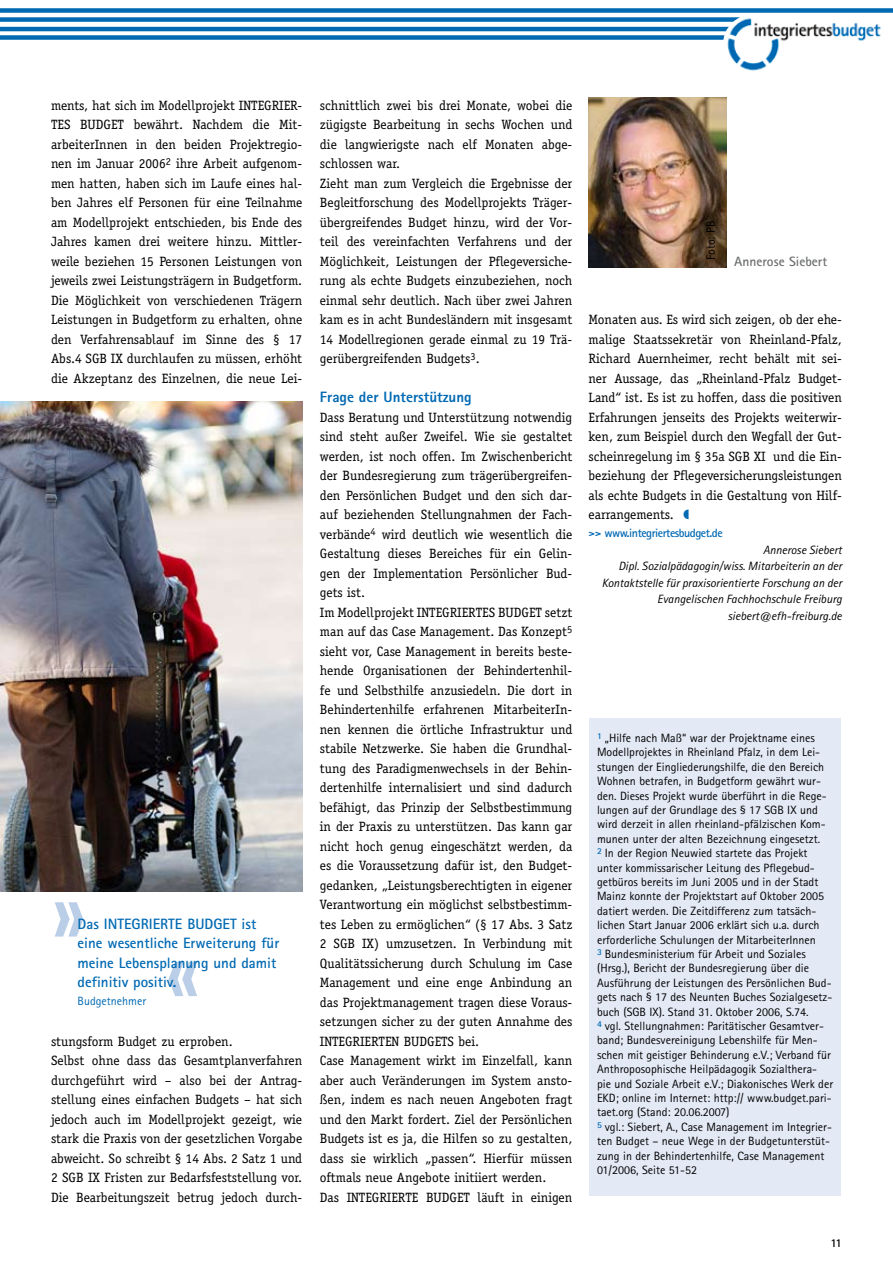
<style>
.page{position:relative;width:893px;height:1263px;background:#fff}
.page>*{position:absolute;margin:0;border:0;box-sizing:border-box;transform-origin:0 0}
.t1{font:700 90px "Rotis Sans Serif";color:#bbcee8}
.t2{font:700 15px/19.5px "Rotis Sans Serif";color:#0069b3}
.t3{font:800 15px "Rotis Sans Serif";color:#0069b3}
.t4{font:13.5px/19.5px "Officina Serif";color:#000}
.t5{font:700 13.5px "Rotis Sans Serif";color:#6e7071}
.t6{font:12px/14.4px "Rotis Sans Serif";color:#000}
.t7{font:italic 12px/16.5px "Rotis Sans Serif";color:#000;text-align:right}
.t8{font:700 12px "Rotis Sans Serif";letter-spacing:-.04em;color:#0069b3}
.t9{font:12px "Rotis Sans Serif";color:#0069b3}
.t10{font:700 12px "Rotis Sans Serif";color:#000}
.s1{font-family:"Officina Serif"}
</style>
<div class="page">
<div style="left:589px;top:719px;width:252px;height:477px;background:#e3e9f5"></div>
<div style="left:0;top:8px;width:893px;height:5px;background:#0069b3"></div>
<div style="left:0;top:17px;width:893px;height:5px;background:#0069b3"></div>
<hr style="left:0;top:27px;width:893px;height:4px;background:#0069b3">
<div style="left:0;top:35px;width:893px;height:5px;background:#0069b3"></div>
<div style="left:723px;top:14px;width:61px;height:60px;background:#fff;border-radius:50%"></div>
<div style="left:745px;top:17px;width:148px;height:51px;background:#fff"></div>
<img style="left:726px;top:17px;width:155px;height:54px">
<img style="left:0;top:401px;width:302px;height:490px">
<img style="left:588px;top:98px;width:139px;height:170px">
<p class="t4" style="left:51px;top:95px;width:253px;text-align:justify">ments, hat sich im Modellprojekt INTEGRIER-TES BUDGET bewährt. Nachdem die Mit&shy;arbeiterInnen in den beiden Projektregio&shy;nen im Januar 2006<sup>2</sup> ihre Arbeit aufgenom&shy;men hatten, haben sich im Laufe eines hal&shy;ben Jahres elf Personen für eine Teilnahme am Modellprojekt entschieden, bis Ende des Jahres kamen drei weitere hinzu. Mittler&shy;weile beziehen 15 Personen Leistungen von jeweils zwei Leistungsträgern in Budgetform.<br>Die Möglichkeit von verschiedenen Trägern Leistungen in Budgetform zu erhalten, ohne den Verfahrensablauf im Sinne des § 17<br>Abs.4 SGB IX durchlaufen zu müssen, erhöht die Akzeptanz des Einzelnen, die neue Lei-</p>
<h1 class="t1" style="left:51px;top:854px;width:37px">»</h1>
<p class="t2" style="left:78px;top:913px;width:203px">Das INTEGRIERTE BUDGET ist eine wesentliche Erweiterung für meine Lebensplanung und damit definitiv positiv.</p>
<p class="t9" style="left:78px;top:994px;width:70px">Budgetnehmer</p>
<h1 class="t1" style="left:201px;top:1044px;width:37px;rotate:-180deg">»</h1>
<p class="t4" style="left:51px;top:1031px;width:253px">stungsform Budget zu erproben.<br>Selbst ohne dass das Gesamtplanverfahren durchgeführt wird – also bei der Antrag&shy;stellung eines einfachen Budgets – hat sich jedoch auch im Modellprojekt gezeigt, wie stark die Praxis von der gesetzlichen Vorgabe abweicht. So schreibt § 14 Abs. 2 Satz 1 und 2 SGB IX Fristen zur Bedarfsfeststellung vor.<br>Die Bearbeitungszeit betrug jedoch durch-</p>
<p class="t4" style="left:320px;top:95px;width:254px">schnittlich zwei bis drei Monate, wobei die zügigste Bearbeitung in sechs Wochen und die langwierigste nach elf Monaten abge&shy;schlossen war.<br>Zieht man zum Vergleich die Ergebnisse der Begleitforschung des Modellprojekts Träger&shy;übergreifendes Budget hinzu, wird der Vor&shy;teil des vereinfachten Verfahrens und der Möglichkeit, Leistungen der Pflegeversiche&shy;rung als echte Budgets einzubeziehen, noch einmal sehr deutlich. Nach über zwei Jahren kam es in acht Bundesländern mit insgesamt 14 Modellregionen gerade einmal zu 19 Trä&shy;gerübergreifenden Budgets<sup>3</sup>.</p>
<p class="t3" style="left:320px;top:387px;width:153px">Frage der Unterstützung</p>
<p class="t4" style="left:320px;top:407px;width:254px">Dass Beratung und Unterstützung notwendig sind steht außer Zweifel. Wie sie gestaltet werden, ist noch offen. Im Zwischenbericht der Bundesregierung zum trägerübergreifen&shy;den Persönlichen Budget und den sich dar&shy;auf beziehenden Stellungnahmen der Fach&shy;verbände<sup>4</sup> wird deutlich wie wesentlich die Gestaltung dieses Bereiches für ein Gelin&shy;gen der Implementation Persönlicher Bud&shy;gets ist.<br>Im Modellprojekt INTEGRIERTES BUDGET setzt man auf das Case Management. Das Konzept<sup>5 </sup>sieht vor, Case Management in bereits beste&shy;hende Organisationen der Behindertenhil&shy;fe und Selbsthilfe anzusiedeln. Die dort in Behindertenhilfe erfahrenen MitarbeiterIn&shy;nen kennen die örtliche Infrastruktur und stabile Netzwerke. Sie haben die Grundhal&shy;tung des Paradigmenwechsels in der Behin&shy;dertenhilfe internalisiert und sind dadurch befähigt, das Prinzip der Selbstbestimmung in der Praxis zu unterstützen. Das kann gar nicht hoch genug eingeschätzt werden, da es die Voraussetzung dafür ist, den Budget&shy;gedanken, „Leistungsberechtigten in eigener Verantwortung ein möglichst selbstbestimm&shy;tes Leben zu ermöglichen“ (§ 17 Abs. 3 Satz 2 SGB IX) umzusetzen. In Verbindung mit Qualitätssicherung durch Schulung im Case Management und eine enge Anbindung an das Projektmanagement tragen diese Voraus&shy;setzungen sicher zu der guten Annahme des INTEGRIERTEN BUDGETS bei.<br>Case Management wirkt im Einzelfall, kann aber auch Veränderungen im System ansto&shy;ßen, indem es nach neuen Angeboten fragt und den Markt fordert. Ziel der Persönlichen Budgets ist es ja, die Hilfen so zu gestalten, dass sie wirklich „passen“. Hierfür müssen oftmals neue Angebote initiiert werden.<br>Das INTEGRIERTE BUDGET läuft in einigen</p>
<p class="t6" style="left:703px;top:260px;width:41px;rotate:-90deg">Foto: PB</p>
<p class="t5" style="left:734px;top:252px;width:94px">Annerose Siebert</p>
<p class="t4" style="left:588px;top:310px;width:255px;text-align:justify">Monaten aus. Es wird sich zeigen, ob der ehe&shy;malige Staatssekretär von Rheinland-Pfalz, Richard Auernheimer, recht behält mit sei&shy;ner Aussage, das „Rheinland-Pfalz Budget-Land“ ist. Es ist zu hoffen, dass die positiven Erfahrungen jenseits des Projekts weiterwir&shy;ken, zum Beispiel durch den Wegfall der Gut&shy;scheinregelung im § 35a SGB XI und die Ein&shy;beziehung der Pflegeversicherungsleistungen als echte Budgets in die Gestaltung von Hilf&shy;earrangements.</p>
<p class="t8" style="left:588px;top:525px;width:136px"><span class="s1">&gt;&gt;</span> www.integriertesbudget.de</p>
<p class="t7" style="left:602px;top:541px;width:242px">Annerose Siebert<br>Dipl. Sozialpädagogin/wiss. Mitarbeiterin an der Kontaktstelle für praxisorientierte Forschung an der Evangelischen Fachhochschule Freiburg siebert@efh-freiburg.de</p>
<p class="t6" style="left:597px;top:731px;width:238px"><sup>1</sup> „Hilfe nach Maß“ war der Projektname eines Modellprojektes in Rheinland Pfalz, in dem Lei&shy;stungen der Eingliederungshilfe, die den Bereich Wohnen betrafen, in Budgetform gewährt wur&shy;den. Dieses Projekt wurde überführt in die Rege&shy;lungen auf der Grundlage des § 17 SGB IX und wird derzeit in allen rheinland-pfälzischen Kom&shy;munen unter der alten Bezeichnung eingesetzt.<br><sup>2</sup> In der Region Neuwied startete das Projekt unter kommissarischer Leitung des Pflegebud&shy;getbüros bereits im Juni 2005 und in der Stadt Mainz konnte der Projektstart auf Oktober 2005 datiert werden. Die Zeitdifferenz zum tatsäch&shy;lichen Start Januar 2006 erklärt sich u.a. durch erforderliche Schulungen der MitarbeiterInnen<br><sup>3</sup> Bundesministerium für Arbeit und Soziales (Hrsg.), Bericht der Bundesregierung über die Ausführung der Leistungen des Persönlichen Bud&shy;gets nach § 17 des Neunten Buches Sozialgesetz&shy;buch (SGB IX). Stand 31. Oktober 2006, S.74.<br><sup>4</sup> vgl. Stellungnahmen: Paritätischer Gesamtver&shy;band; Bundesvereinigung Lebenshilfe für Men&shy;schen mit geistiger Behinderung e.V.; Verband für Anthroposophische Heilpädagogik Sozialthera&shy;pie und Soziale Arbeit e.V.; Diakonisches Werk der EKD; online im Internet: http:// www.budget.pari&shy;taet.org (Stand: 20.06.2007)<br><sup>5</sup> vgl.: Siebert, A., Case Management im Integrier&shy;ten Budget – neue Wege in der Budgetunterstüt&shy;zung in der Behindertenhilfe, Case Management 01/2006, Seite 51-52</p>
<p class="t10" style="left:830px;top:1235px;width:13px">11</p>
</div>
